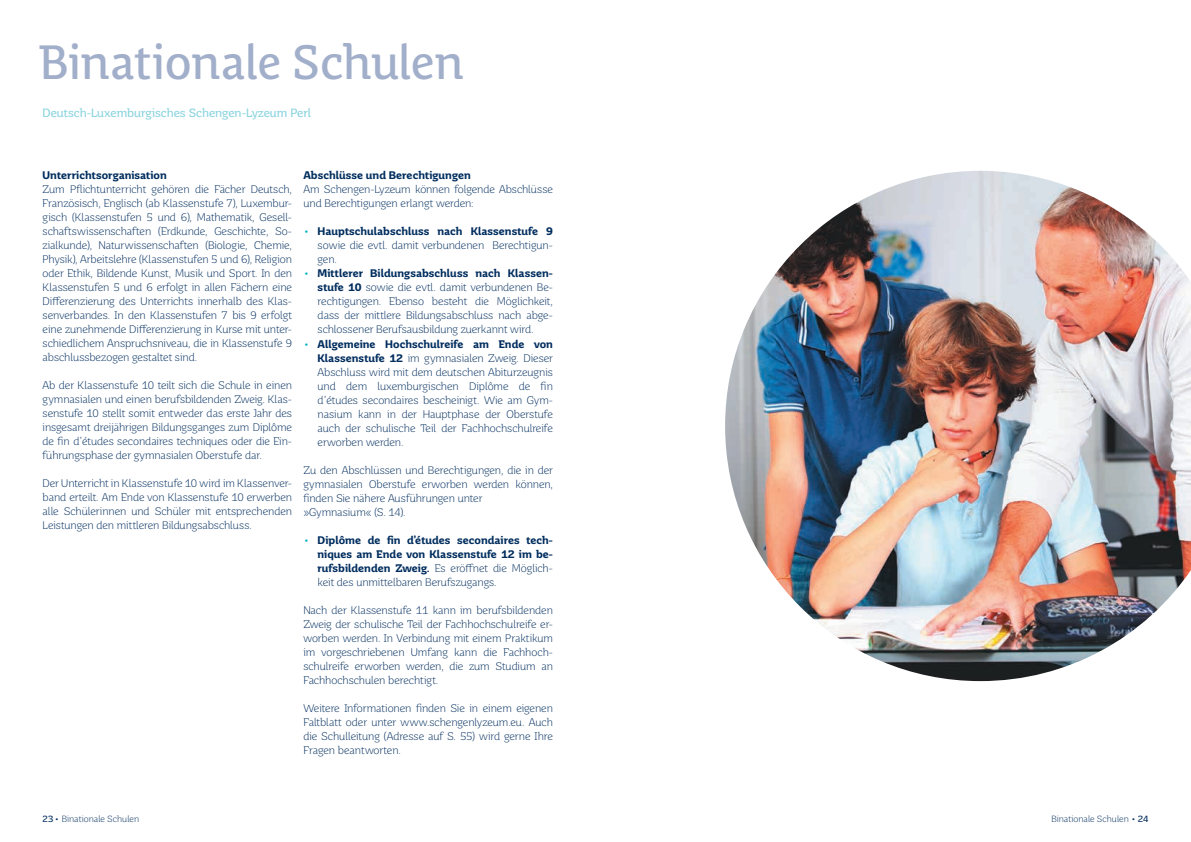
<style>
.page{position:relative;width:1191px;height:842px;background:#fff}
.page>*{position:absolute;margin:0;border:0;box-sizing:border-box;transform-origin:0 0}
.t1{font:48px "Saar Pro Headline";letter-spacing:-.02em;color:#a2afca}
.t2{font:12px "Saar Pro";letter-spacing:-.005em;color:#8bd4de}
.t3{font:300 11px/14px "Saar Pro";letter-spacing:-.005em;color:#002d5e;text-align:justify}
.t4{font:700 11px/14px "Saar Pro";letter-spacing:.005em;color:#002d5e;text-align:justify}
.t5{font:300 9px "Saar Pro";color:#002d5e}
.s1{font-weight:400;color:#00b3c5}
.s2{font-weight:700}
.s3{font-weight:300}
.s4{font-weight:400}
</style>
<div class="page">
<img style="left:725px;top:171px;width:466px;height:510px">
<h1 class="t1" style="left:39px;top:33px;width:427px">Binationale Schulen</h1>
<p class="t2" style="left:43px;top:106px;width:270px">Deutsch--Luxemburgisches Schengen--Lyzeum Perl</p>
<p class="t4" style="left:43px;top:169px;width:126px">Unterrichtsorganisation</p>
<p class="t3" style="left:43px;top:183px;width:251px">Zum Pflichtunterricht gehören die Fächer Deutsch, Französisch, Englisch (ab Klassenstufe 7), Luxembur&shy;gisch (Klassenstufen 5 und 6), Mathematik, Gesell&shy;schaftswissenschaften (Erdkunde, Geschichte, So&shy;zialkunde), Naturwissenschaften (Biologie, Chemie, Physik), Arbeitslehre (Klassenstufen 5 und 6), Religion oder Ethik, Bildende Kunst, Musik und Sport. In den Klassenstufen 5 und 6 erfolgt in allen Fächern eine Differenzierung des Unterrichts innerhalb des Klas&shy;senverbandes. In den Klassenstufen 7 bis 9 erfolgt eine zunehmende Differenzierung in Kurse mit unter&shy;schiedlichem Anspruchsniveau, die in Klassenstufe 9 abschlussbezogen gestaltet sind.</p>
<p class="t3" style="left:43px;top:379px;width:251px">Ab der Klassenstufe 10 teilt sich die Schule in einen gymnasialen und einen berufsbildenden Zweig. Klas&shy;senstufe 10 stellt somit entweder das erste Jahr des insgesamt dreijährigen Bildungsganges zum Diplôme de fin d’études secondaires techniques oder die Ein&shy;führungsphase der gymnasialen Oberstufe dar.</p>
<p class="t3" style="left:43px;top:477px;width:251px">Der Unterricht in Klassenstufe 10 wird im Klassenver&shy;band erteilt. Am Ende von Klassenstufe 10 erwerben alle Schülerinnen und Schüler mit entsprechenden Leistungen den mittleren Bildungsabschluss.</p>
<p class="t4" style="left:303px;top:169px;width:169px">Abschlüsse und Berechtigungen</p>
<p class="t3" style="left:303px;top:183px;width:251px">Am Schengen-Lyzeum können folgende Abschlüsse und Berechtigungen erlangt werden:</p>
<p class="t3" style="left:317px;top:225px;width:237px;text-indent:-14px"><span class="s1">•</span> <span class="s2">Hauptschulabschluss nach Klassenstufe 9 </span>sowie die evtl. damit verbundenen Berechtigun&shy;gen.</p>
<p class="t3" style="left:317px;top:267px;width:237px;text-indent:-14px"><span class="s1">•</span> <span class="s2">Mittlerer Bildungsabschluss nach Klassen&shy;stufe 10</span> sowie die evtl. damit verbundenen Be&shy;rechtigungen. Ebenso besteht die Möglichkeit, dass der mittlere Bildungsabschluss nach abge&shy;schlossener Berufsausbildung zuerkannt wird.</p>
<p class="t3" style="left:317px;top:337px;width:237px;text-indent:-14px"><span class="s1">•</span> <span class="s2">Allgemeine Hochschulreife am Ende von Klassenstufe 12</span> im gymnasialen Zweig. Dieser Abschluss wird mit dem deutschen Abiturzeugnis und dem luxemburgischen Diplôme de fin d’études secondaires bescheinigt. Wie am Gym&shy;nasium kann in der Hauptphase der Oberstufe auch der schulische Teil der Fachhochschulreife erworben werden.</p>
<p class="t3" style="left:303px;top:463px;width:251px;text-align:left">Zu den Abschlüssen und Berechtigungen, die in der gymnasialen Oberstufe erworben werden können, finden Sie nähere Ausführungen unter »Gymnasium« (S. 14).</p>
<p class="t4" style="left:317px;top:533px;width:237px;text-indent:-14px"><span class="s1">•</span> Diplôme de fin d’études secondaires tech&shy;niques am Ende von Klassenstufe 12 im be&shy;rufsbildenden Zweig. <span class="s3">Es eröffnet die Möglich&shy;keit des unmittelbaren Berufszugangs.</span></p>
<p class="t3" style="left:303px;top:603px;width:251px">Nach der Klassenstufe 11 kann im berufsbildenden Zweig der schulische Teil der Fachhochschulreife er&shy;worben werden. In Verbindung mit einem Praktikum im vorgeschriebenen Umfang kann die Fachhoch&shy;schulreife erworben werden, die zum Studium an Fachhochschulen berechtigt.</p>
<p class="t3" style="left:303px;top:701px;width:251px">Weitere Informationen finden Sie in einem eigenen Faltblatt oder unter www.schengenlyzeum.eu. Auch die Schulleitung (Adresse auf S. 55) wird gerne Ihre Fragen beantworten.</p>
<p class="t5" style="left:43px;top:814px;width:98px"><span class="s4">23•</span> Binationale Schulen</p>
<p class="t5" style="left:1051px;top:814px;width:98px">Binationale Schulen <span class="s4">• 24</span></p>
</div>
